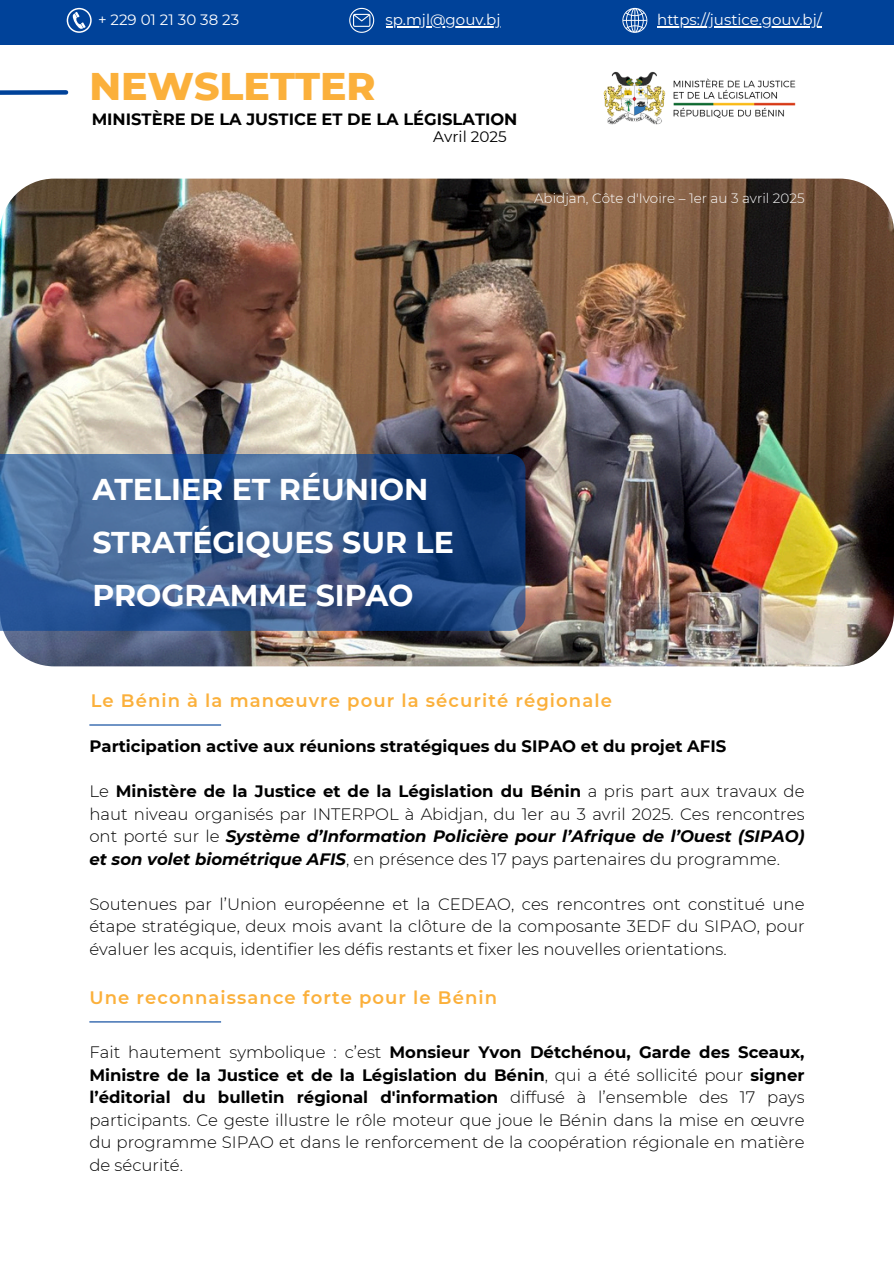
<style>
.page{position:relative;width:894px;height:1264px;background:#fff}
.page>*{position:absolute;margin:0;border:0;box-sizing:border-box;transform-origin:0 0}
.t1{font:800 39.3px "Montserrat";color:#fbb03b}
.t2{font:700 30px/52.9px "Montserrat";color:#fff}
.t3{font:600 18px "Montserrat";letter-spacing:.06em;color:#fbb03b}
.t4{font:300 16.5px/22.5px "Montserrat";color:#000;text-align:justify}
.t5{font:700 16.5px "Montserrat";color:#000}
.t6{font:700 16.35px "Montserrat";color:#000}
.t7{font:15.15px "Montserrat";color:#000}
.t8{font:15px "Montserrat";color:#fff}
.t9{font:300 13.5px "Montserrat";color:#fff}
.s1{font-weight:700}
.s2{font-weight:700;font-style:italic}
</style>
<div class="page">
<img style="left:603px;top:71px;width:193px;height:54px">
<svg style="left:0;top:90px;width:69px;height:5px"></svg>
<div style="left:0;top:0;width:893px;height:45px;background:#004299"></div>
<svg style="left:67px;top:8px;width:24px;height:25px"></svg>
<svg style="left:349px;top:8px;width:25px;height:25px"></svg>
<svg style="left:622px;top:8px;width:25px;height:25px"></svg>
<hr style="left:657px;top:26px;width:164px;height:1px;background:#fff">
<hr style="left:385px;top:26px;width:115px;height:1px;background:#fff">
<img style="left:0;top:179px;width:893px;height:487px;border-radius:54px">
<hr style="left:89px;top:724px;width:132px;height:1px;background:#004299">
<svg style="left:0;top:454px;width:525px;height:177px;background:#34598d"></svg>
<hr style="left:89px;top:1021px;width:132px;height:1px;background:#004299">
<p class="t8" style="left:98px;top:10px;width:143px">+ 229 01 21 30 38 23</p>
<p class="t8" style="left:385px;top:10px;width:116px">sp.mjl@gouv.bj</p>
<h6 class="t8" style="left:657px;top:10px;width:166px">https://justice.gouv.bj/</h6>
<p class="t1" style="left:89px;top:62px;width:288px">NEWSLETTER</p>
<h6 class="t6" style="left:92px;top:109px;width:427px">MINISTÈRE DE LA JUSTICE ET DE LA LÉGISLATION</h6>
<p class="t7" style="left:433px;top:128px;width:75px">Avril 2025</p>
<h2 class="t9" style="left:534px;top:190px;width:272px">Abidjan, Côte d'Ivoire – 1er au 3 avril 2025</h2>
<h1 class="t2" style="left:92px;top:463px;width:363px">ATELIER ET RÉUNION<br>STRATÉGIQUES SUR LE<br>PROGRAMME SIPAO</h1>
<h6 class="t3" style="left:91px;top:689px;width:522px">Le Bénin à la manœuvre pour la sécurité régionale</h6>
<h3 class="t5" style="left:89px;top:736px;width:638px">Participation active aux réunions stratégiques du SIPAO et du projet AFIS</h3>
<h6 class="t4" style="left:89px;top:780px;width:716px">Le <span class="s1">Ministère de la Justice et de la Législation du Bénin</span> a pris part aux travaux de haut niveau organisés par INTERPOL à Abidjan, du 1er au 3 avril 2025. Ces rencontres ont porté sur le <span class="s2">Système d’Information Policière pour l’Afrique de l’Ouest (SIPAO) et son volet biométrique AFIS</span>, en présence des 17 pays partenaires du programme.</h6>
<p class="t4" style="left:89px;top:892px;width:716px">Soutenues par l’Union européenne et la CEDEAO, ces rencontres ont constitué une étape stratégique, deux mois avant la clôture de la composante 3EDF du SIPAO, pour évaluer les acquis, identifier les défis restants et fixer les nouvelles orientations.</p>
<p class="t3" style="left:89px;top:986px;width:409px">Une reconnaissance forte pour le Bénin</p>
<p class="t4" style="left:89px;top:1040px;width:716px">Fait hautement symbolique : c’est <span class="s1">Monsieur Yvon Détchénou, Garde des Sceaux, Ministre de la Justice et de la Législation du Bénin</span>, qui a été sollicité pour <span class="s1">signer l’éditorial du bulletin régional d'information</span> diffusé à l’ensemble des 17 pays participants. Ce geste illustre le rôle moteur que joue le Bénin dans la mise en œuvre du programme SIPAO et dans le renforcement de la coopération régionale en matière de sécurité.</p>
</div>
